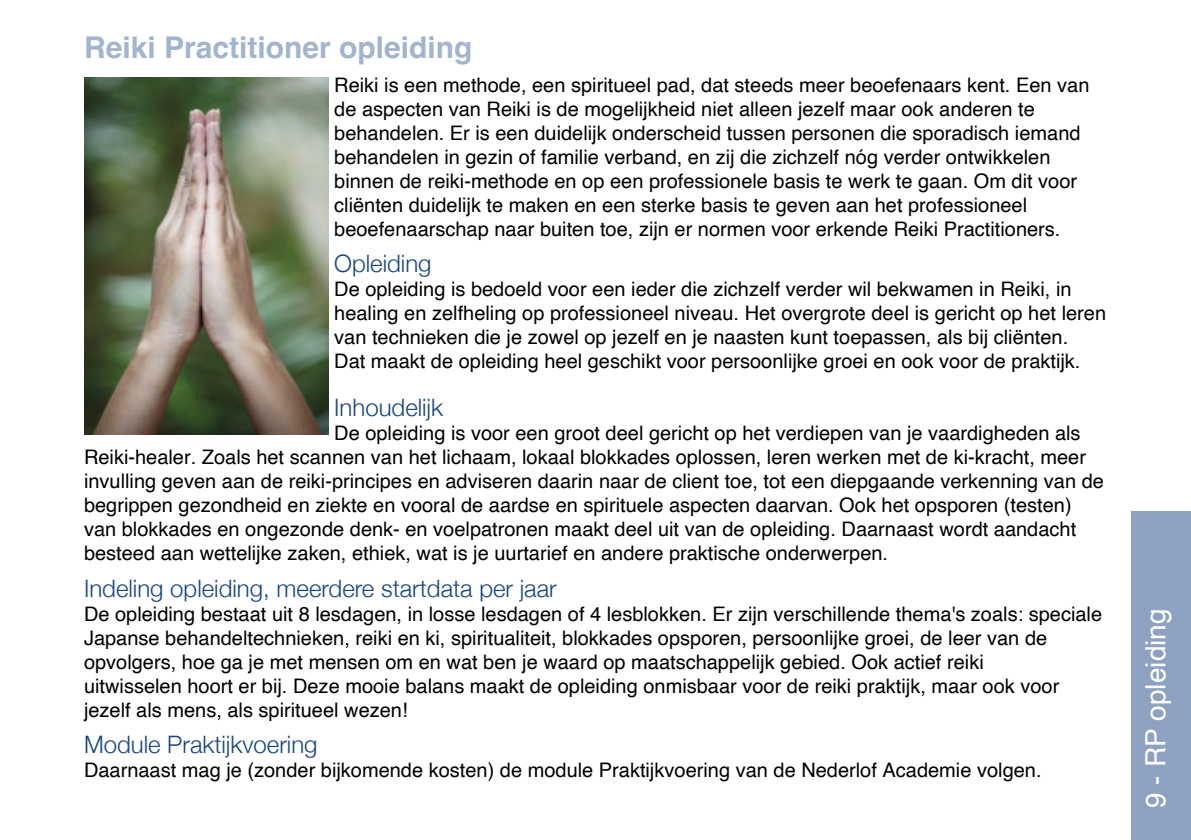
<style>
.page{position:relative;width:1191px;height:840px;background:#fff}
.page>*{position:absolute;margin:0;border:0;box-sizing:border-box;transform-origin:0 0}
.t1{font:700 30px "Helvetica";color:rgb(24 70 132/.4)}
.t2{font:28px "Helvetica";color:#fff}
.t3{font:300 24px "Helvetica Neue";color:#184684}
.t4{font:20px/24px "Helvetica";color:#000}
</style>
<div class="page">
<div style="left:1131px;top:511px;width:60px;height:328px;background:#8da2c1"></div>
<img style="left:84px;top:78px;width:244px;height:356px">
<h1 class="t1" style="left:84px;top:35px;width:390px">Reiki Practitioner opleiding</h1>
<p class="t4" style="left:334px;top:74px;width:756px">Reiki is een methode, een spiritueel pad, dat steeds meer beoefenaars kent. Een van de aspecten van Reiki is de mogelĳkheid niet alleen jezelf maar ook anderen te behandelen. Er is een duidelĳk onderscheid tussen personen die sporadisch iemand behandelen in gezin of familie verband, en zĳ die zichzelf nóg verder ontwikkelen binnen de reiki-methode en op een professionele basis te werk te gaan. Om dit voor cliënten duidelĳk te maken en een sterke basis te geven aan het professioneel beoefenaarschap naar buiten toe, zĳn er normen voor erkende Reiki Practitioners.</p>
<p class="t3" style="left:334px;top:249px;width:99px">Opleiding</p>
<p class="t4" style="left:334px;top:278px;width:773px">De opleiding is bedoeld voor een ieder die zichzelf verder wil bekwamen in Reiki, in healing en zelfheling op professioneel niveau. Het overgrote deel is gericht op het leren van technieken die je zowel op jezelf en je naasten kunt toepassen, als bĳ cliënten.<br>Dat maakt de opleiding heel geschikt voor persoonlĳke groei en ook voor de praktĳk.</p>
<p class="t3" style="left:334px;top:393px;width:110px">Inhoudelĳk</p>
<p class="t4" style="left:84px;top:422px;width:1021px;text-indent:250px">De opleiding is voor een groot deel gericht op het verdiepen van je vaardigheden als Reiki-healer. Zoals het scannen van het lichaam, lokaal blokkades oplossen, leren werken met de ki-kracht, meer invulling geven aan de reiki-principes en adviseren daarin naar de client toe, tot een diepgaande verkenning van de begrippen gezondheid en ziekte en vooral de aardse en spirituele aspecten daarvan. Ook het opsporen (testen) van blokkades en ongezonde denk- en voelpatronen maakt deel uit van de opleiding. Daarnaast wordt aandacht besteed aan wettelĳke zaken, ethiek, wat is je uurtarief en andere praktische onderwerpen.</p>
<p class="t3" style="left:84px;top:573px;width:474px">Indeling opleiding, meerdere startdata per jaar</p>
<p class="t4" style="left:84px;top:602px;width:1019px">De opleiding bestaat uit 8 lesdagen, in losse lesdagen of 4 lesblokken. Er zĳn verschillende thema's zoals: speciale Japanse behandeltechnieken, reiki en ki, spiritualiteit, blokkades opsporen, persoonlĳke groei, de leer van de opvolgers, hoe ga je met mensen om en wat ben je waard op maatschappelĳk gebied. Ook actief reiki<br>uitwisselen hoort er bĳ. Deze mooie balans maakt de opleiding onmisbaar voor de reiki praktĳk, maar ook voor jezelf als mens, als spiritueel wezen!</p>
<p class="t3" style="left:84px;top:729px;width:235px">Module Praktĳkvoering</p>
<p class="t4" style="left:84px;top:758px;width:959px">Daarnaast mag je (zonder bĳkomende kosten) de module Praktĳkvoering van de Nederlof Academie volgen.</p>
<h2 class="t2" style="left:1144px;top:807px;width:201px;rotate:-90deg">9 - RP opleiding</h2>
</div>
